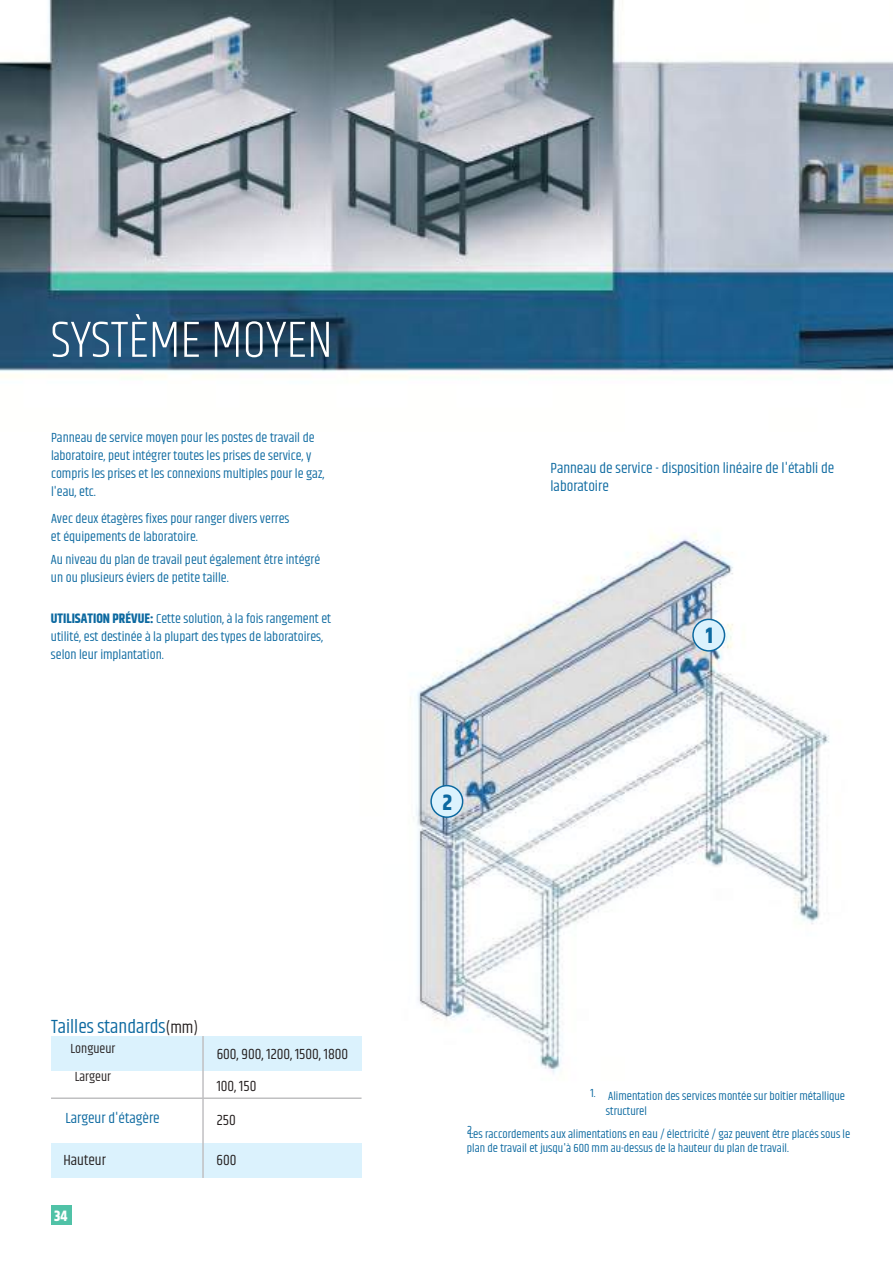
<style>
.page{position:relative;width:893px;height:1263px;background:#fff}
.page>*{position:absolute;margin:0;border:0;box-sizing:border-box;transform-origin:0 0}
.t1{font:300 52.5px "Khand";color:#fff}
.t2{font:700 22.2px "Khand";color:#0c69a0}
.t3{font:19.5px "Khand";color:#0c69a0}
.t4{font:15px/18px "Khand";color:#0c69a0}
.t5{font:15px/31.8px "Khand";color:#241f1f}
.t6{font:700 15px "Khand";color:#fff}
.t7{font:13.5px/18px "Khand";color:#0c69a0}
.t8{font:13.5px/28.2px "Khand";color:#241f1f;text-align:center}
.t9{font:12px/14.4px "Khand";color:#0c69a0}
.s1{font-weight:700}
.s2{font-size:16.5px;color:#241f1f}
</style>
<div class="page">
<img style="left:0;top:0;width:893px;height:1225px">
<div style="left:51px;top:1205px;width:20px;height:19px;background:#50c2a7"></div>
<div style="left:51px;top:1098px;width:311px;height:45px;background:#fff"></div>
<div style="left:51px;top:1070px;width:311px;height:28px;background:#fff"></div>
<div style="left:51px;top:1036px;width:311px;height:34px;background:#dbf2fd"></div>
<div style="left:51px;top:1143px;width:311px;height:35px;background:#dbf2fd"></div>
<hr style="left:202px;top:1036px;width:2px;height:142px;background:#c0bfc1">
<hr style="left:51px;top:1097px;width:311px;height:2px;background:#c0bfc1">
<div style="left:692px;top:619px;width:33px;height:33px;background:#dbf2fd;border:1px solid #0c69a0;border-radius:50%"></div>
<div style="left:430px;top:785px;width:33px;height:33px;background:#dbf2fd;border:1px solid #0c69a0;border-radius:50%"></div>
<h1 class="t1" style="left:51px;top:308px;width:283px">SYSTÈME MOYEN</h1>
<p class="t7" style="left:51px;top:429px;width:275px">Panneau de service moyen pour les postes de travail de laboratoire, peut intégrer toutes les prises de service, y compris les prises et les connexions multiples pour le gaz, l'eau, etc.</p>
<p class="t7" style="left:51px;top:510px;width:240px">Avec deux étagères fixes pour ranger divers verres et équipements de laboratoire.</p>
<p class="t7" style="left:51px;top:551px;width:271px">Au niveau du plan de travail peut également être intégré un ou plusieurs éviers de petite taille.</p>
<p class="t7" style="left:51px;top:611px;width:282px"><span class="s1">UTILISATION PRÉVUE:</span> Cette solution, à la fois rangement et utilité, est destinée à la plupart des types de laboratoires, selon leur implantation.</p>
<h3 class="t3" style="left:51px;top:1015px;width:149px">Tailles standards<span class="s2">(mm)</span></h3>
<p class="t8" style="left:71px;top:1035px;width:46px">Longueur<br>Largeur</p>
<p class="t4" style="left:65px;top:1109px;width:96px">Largeur d'étagère</p>
<p class="t5" style="left:63px;top:1145px;width:44px">Hauteur</p>
<p class="t6" style="left:54px;top:1206px;width:15px">34</p>
<p class="t5" style="left:217px;top:1039px;width:133px">600, 900, 1200, 1500, 1800<br>100, 150</p>
<p class="t5" style="left:217px;top:1105px;width:20px">250</p>
<p class="t5" style="left:217px;top:1145px;width:21px">600</p>
<h2 class="t2" style="left:442px;top:786px;width:11px">2</h2>
<p class="t4" style="left:550px;top:460px;width:285px">Panneau de service - disposition linéaire de l'établi de laboratoire</p>
<h2 class="t2" style="left:706px;top:620px;width:9px">1</h2>
<p class="t9" style="left:606px;top:1090px;width:241px;text-indent:-15px">1. Alimentation des services montée sur boîtier métallique structurel</p>
<p class="t9" style="left:467px;top:1127px;width:385px">2.Les raccordements aux alimentations en eau / électricité / gaz peuvent être placés sous le plan de travail et jusqu'à 600 mm au-dessus de la hauteur du plan de travail.</p>
</div>
